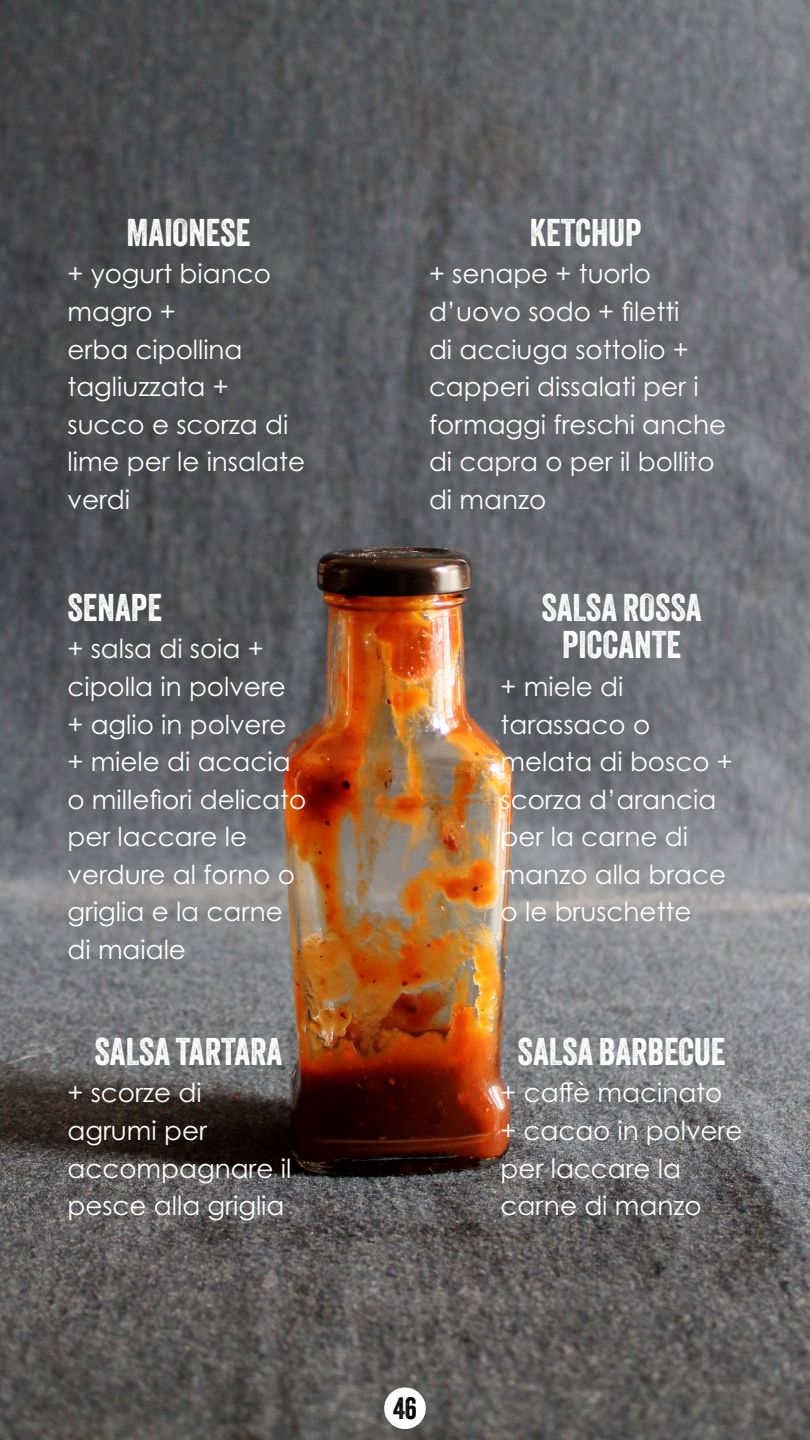
<style>
.page{position:relative;width:810px;height:1440px;background:#fff}
.page>*{position:absolute;margin:0;border:0;box-sizing:border-box;transform-origin:0 0}
.t1{font:37.5px/37.5px "Veneer";color:#fff;text-align:center}
.t2{font:30px "Veneer";color:#020203}
.t3{font:26.25px/37.5px "Century Gothic Pro";color:#fff}
</style>
<div class="page">
<img style="left:0;top:0;width:810px;height:1440px">
<div style="left:384px;top:1388px;width:42px;height:41px;background:#fff;border-radius:50%"></div>
<h1 class="t1" style="left:127px;top:213px;width:125px">MAIONESE</h1>
<p class="t3" style="left:68px;top:255px;width:239px">+ yogurt bianco magro +<br>erba cipollina tagliuzzata + succo e scorza di lime per le insalate verdi</p>
<h1 class="t1" style="left:68px;top:588px;width:96px">SENAPE</h1>
<p class="t3" style="left:68px;top:630px;width:240px">+ salsa di soia + cipolla in polvere + aglio in polvere + miele di acacia o millefiori delicato per laccare le verdure al forno o griglia e la carne di maiale</p>
<h1 class="t1" style="left:94px;top:1032px;width:189px">SALSA TARTARA</h1>
<p class="t3" style="left:68px;top:1074px;width:225px">+ scorze di agrumi per accompagnare il pesce alla griglia</p>
<h1 class="t1" style="left:530px;top:213px;width:113px">KETCHUP</h1>
<p class="t3" style="left:429px;top:255px;width:299px">+ senape + tuorlo d’uovo sodo + filetti<br>di acciuga sottolio + capperi dissalati per i formaggi freschi anche di capra o per il bollito di manzo</p>
<h1 class="t1" style="left:541px;top:588px;width:162px">SALSA ROSSA<br>PICCANTE</h1>
<p class="t3" style="left:501px;top:667px;width:234px">+ miele di tarassaco o melata di bosco + scorza d’arancia per la carne di manzo alla brace o le bruschette</p>
<h1 class="t1" style="left:518px;top:1032px;width:209px">SALSA BARBECUE</h1>
<p class="t3" style="left:501px;top:1074px;width:243px">+ caffè macinato + cacao in polvere per laccare la carne di manzo</p>
<p class="t2" style="left:393px;top:1390px;width:25px">46</p>
</div>
